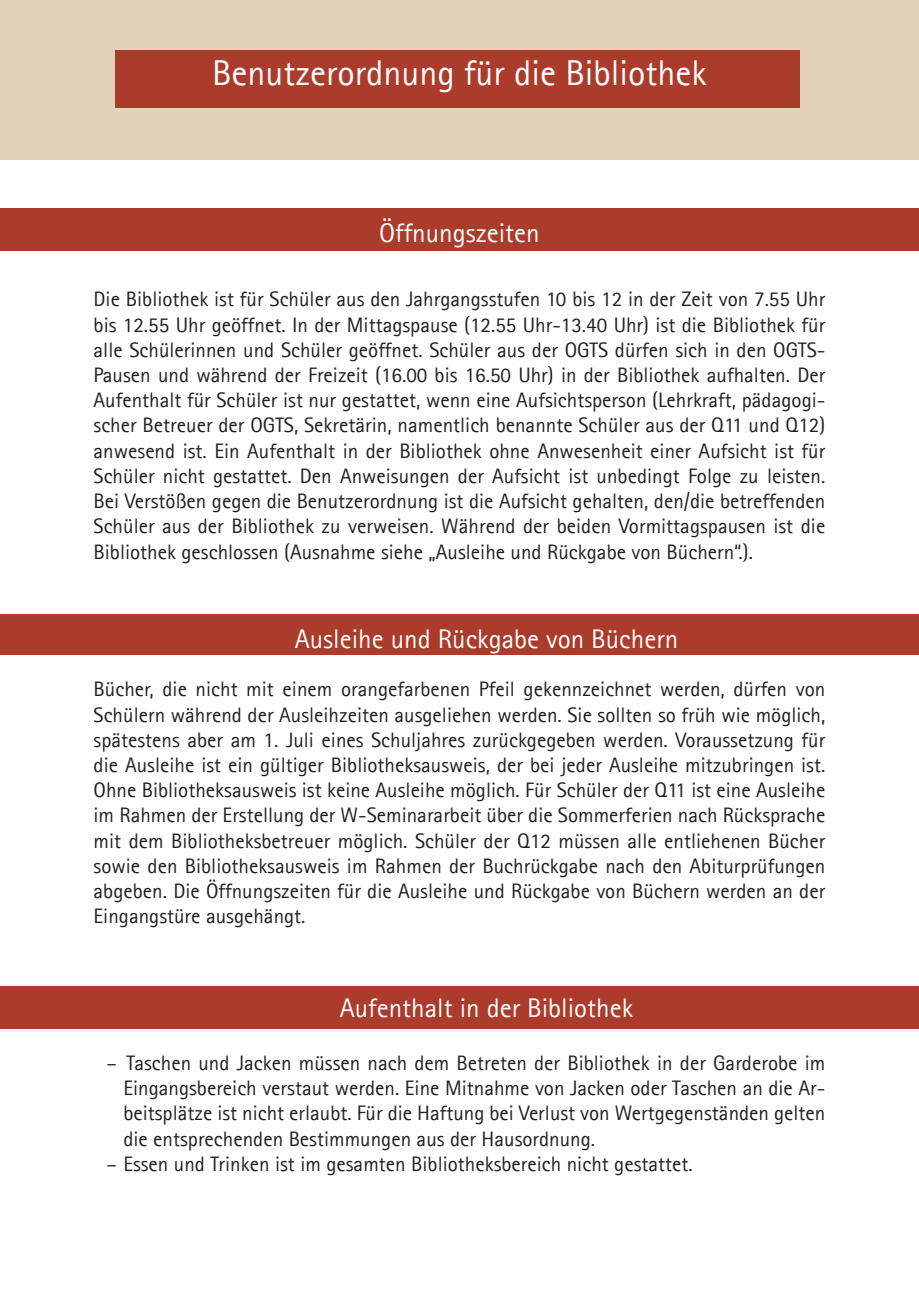
<style>
.page{position:relative;width:919px;height:1289px;background:#fff}
.page>*{position:absolute;margin:0;border:0;box-sizing:border-box;transform-origin:0 0}
.Fließtext_-_Überschr{font:36px "Agfa Rotis Sans Serif";color:#fff}
.Fließtext_-_Überschr-2{font:27px "Agfa Rotis Sans Serif";color:#fff}
.Fließtext{font:21px/25.2px "Agfa Rotis Sans Serif";color:#231f20;text-align:justify}
.Fließtext_-_Spiegels{font:21px/25.2px "Agfa Rotis Sans Serif";color:#231f20;text-align:justify}
</style>
<div class="page">
<div style="left:0;top:208px;width:918px;height:43px;background:#ab3b2b"></div>
<div style="left:0;top:0;width:918px;height:159px;background:#e2d2ba"></div>
<div style="left:115px;top:50px;width:684px;height:57px;background:#ab3b2b"></div>
<div style="left:0;top:614px;width:918px;height:40px;background:#ab3b2b"></div>
<div style="left:0;top:985px;width:918px;height:43px;background:#ab3b2b"></div>
<p class="Fließtext_-_Überschr" style="left:212px;top:52px;width:496px">Benutzerordnung für die Bibliothek</p>
<p class="Fließtext_-_Überschr-2" style="left:379px;top:217px;width:162px">Öffnungszeiten</p>
<p class="Fließtext" style="left:94px;top:286px;width:733px">Die Bibliothek ist für Schüler aus den Jahrgangsstufen 10 bis 12 in der Zeit von 7.55 Uhr bis 12.55 Uhr geöffnet. In der Mittagspause (12.55 Uhr-13.40 Uhr) ist die Bibliothek für alle Schülerinnen und Schüler geöffnet. Schüler aus der OGTS dürfen sich in den OGTS-Pausen und während der Freizeit (16.00 bis 16.50 Uhr) in der Bibliothek aufhalten. Der Aufenthalt für Schüler ist nur gestattet, wenn eine Aufsichtsperson (Lehrkraft, pädagogi&shy;scher Betreuer der OGTS, Sekretärin, namentlich benannte Schüler aus der Q11 und Q12) anwesend ist. Ein Aufenthalt in der Bibliothek ohne Anwesenheit einer Aufsicht ist für Schüler nicht gestattet. Den Anweisungen der Aufsicht ist unbedingt Folge zu leisten.<br>Bei Verstößen gegen die Benutzerordnung ist die Aufsicht gehalten, den/die betreffenden Schüler aus der Bibliothek zu verweisen. Während der beiden Vormittagspausen ist die Bibliothek geschlossen (Ausnahme siehe „Ausleihe und Rückgabe von Büchern“.).</p>
<p class="Fließtext_-_Überschr-2" style="left:295px;top:622px;width:385px">Ausleihe und Rückgabe von Büchern</p>
<p class="Fließtext" style="left:94px;top:676px;width:733px">Bücher, die nicht mit einem orangefarbenen Pfeil gekennzeichnet werden, dürfen von Schülern während der Ausleihzeiten ausgeliehen werden. Sie sollten so früh wie möglich, spätestens aber am 1. Juli eines Schuljahres zurückgegeben werden. Voraussetzung für die Ausleihe ist ein gültiger Bibliotheksausweis, der bei jeder Ausleihe mitzubringen ist.<br>Ohne Bibliotheksausweis ist keine Ausleihe möglich. Für Schüler der Q11 ist eine Ausleihe im Rahmen der Erstellung der W-Seminararbeit über die Sommerferien nach Rücksprache mit dem Bibliotheksbetreuer möglich. Schüler der Q12 müssen alle entliehenen Bücher sowie den Bibliotheksausweis im Rahmen der Buchrückgabe nach den Abiturprüfungen abgeben. Die Öffnungszeiten für die Ausleihe und Rückgabe von Büchern werden an der Eingangstüre ausgehängt.</p>
<p class="Fließtext_-_Überschr-2" style="left:339px;top:991px;width:295px">Aufenthalt in der Bibliothek</p>
<p class="Fließtext_-_Spiegels" style="left:123px;top:1050px;width:703px;text-indent:-17px">– Taschen und Jacken müssen nach dem Betreten der Bibliothek in der Garderobe im Eingangsbereich verstaut werden. Eine Mitnahme von Jacken oder Taschen an die Ar&shy;beitsplätze ist nicht erlaubt. Für die Haftung bei Verlust von Wertgegenständen gelten die entsprechenden Bestimmungen aus der Hausordnung.</p>
<p class="Fließtext_-_Spiegels" style="left:106px;top:1150px;width:588px">– Essen und Trinken ist im gesamten Bibliotheksbereich nicht gestattet.</p>
</div>
